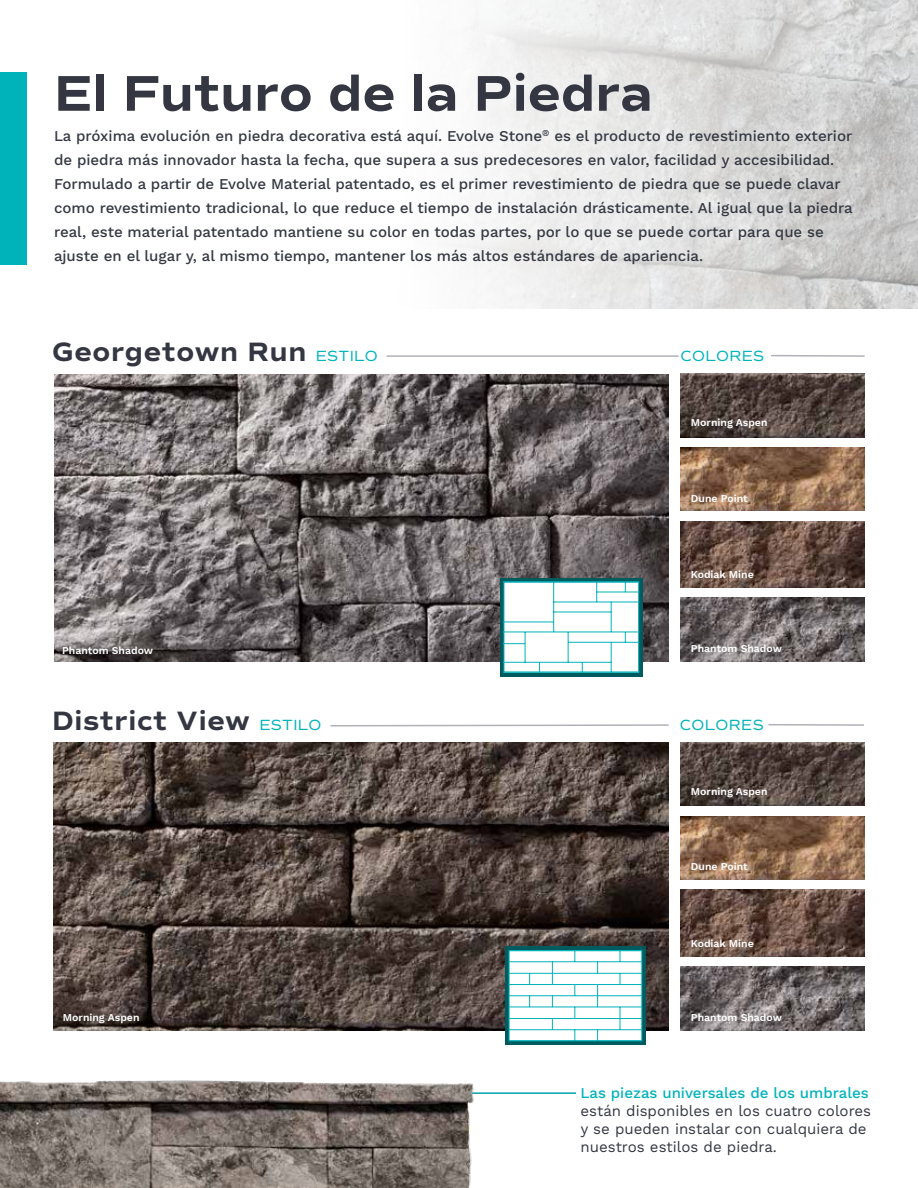
<style>
.page{position:relative;width:918px;height:1188px;background:#fff}
.page>*{position:absolute;margin:0;border:0;box-sizing:border-box;transform-origin:0 0}
.t1{font:700 51px "Commuters Sans";color:#343741}
.t2{font:700 27px "Commuters Sans";letter-spacing:.025em;color:#343741}
.t3{font:500 15px/24px "Work Sans";color:#343741}
.t4{font:15px/18px "Work Sans";color:#343741}
.t5{font:500 15px "Work Sans";color:#00b3ba}
.t6{font:15px "Commuters Sans";letter-spacing:.025em;color:#00b3ba}
.t7{font:600 10.5px "Work Sans";color:#fff}
.s1{font-weight:400;font-size:15px;color:#00b3ba}
</style>
<div class="page">
<hr style="left:469px;top:1092px;width:107px;height:2px;background:#00a3aa">
<img style="left:459px;top:0;width:459px;height:309px">
<img style="left:0;top:1080px;width:478px;height:108px">
<img style="left:55px;top:374px;width:614px;height:288px">
<svg style="left:500px;top:578px;width:143px;height:98px;background:#359094"></svg>
<svg style="left:506px;top:584px;width:131px;height:86px"></svg>
<hr style="left:387px;top:355px;width:292px;height:2px;background:#afb1b7">
<svg style="left:771px;top:354px;width:94px;height:3px"></svg>
<img style="left:680px;top:448px;width:185px;height:63px">
<img style="left:680px;top:374px;width:185px;height:63px">
<img style="left:680px;top:521px;width:185px;height:67px">
<img style="left:680px;top:598px;width:185px;height:63px">
<img style="left:680px;top:816px;width:185px;height:64px">
<img style="left:680px;top:743px;width:185px;height:63px">
<img style="left:680px;top:890px;width:185px;height:66px">
<img style="left:680px;top:967px;width:185px;height:63px">
<img style="left:54px;top:743px;width:614px;height:287px">
<svg style="left:505px;top:947px;width:141px;height:98px;background:#006064"></svg>
<svg style="left:511px;top:952px;width:129px;height:87px"></svg>
<div style="left:509px;top:950px;width:133px;height:91px;border:1px solid #00b3ba"></div>
<svg style="left:330px;top:724px;width:339px;height:3px"></svg>
<hr style="left:768px;top:724px;width:96px;height:2px;background:#afb1b7">
<div style="left:0;top:72px;width:27px;height:193px;background:#00b3ba"></div>
<h1 class="t1" style="left:54px;top:62px;width:600px">El Futuro de la Piedra</h1>
<p class="t3" style="left:54px;top:125px;width:800px">La próxima evolución en piedra decorativa está aquí. Evolve Stone<sup>®</sup> es el producto de revestimiento exterior de piedra más innovador hasta la fecha, que supera a sus predecesores en valor, facilidad y accesibilidad.<br>Formulado a partir de Evolve Material patentado, es el primer revestimiento de piedra que se puede clavar como revestimiento tradicional, lo que reduce el tiempo de instalación drásticamente. Al igual que la piedra real, este material patentado mantiene su color en todas partes, por lo que se puede cortar para que se ajuste en el lugar y, al mismo tiempo, mantener los más altos estándares de apariencia.</p>
<h2 class="t2" style="left:52px;top:335px;width:327px">Georgetown Run <span class="s1">ESTILO</span></h2>
<p class="t6" style="left:680px;top:347px;width:85px">COLORES</p>
<p class="t7" style="left:691px;top:417px;width:78px">Morning Aspen</p>
<p class="t7" style="left:691px;top:492px;width:58px">Dune Point</p>
<p class="t7" style="left:62px;top:645px;width:93px">Phantom Shadow</p>
<p class="t7" style="left:691px;top:568px;width:64px">Kodiak Mine</p>
<p class="t7" style="left:691px;top:643px;width:93px">Phantom Shadow</p>
<h2 class="t2" style="left:52px;top:704px;width:271px">District View <span class="s1">ESTILO</span></h2>
<p class="t6" style="left:680px;top:716px;width:85px">COLORES</p>
<p class="t7" style="left:691px;top:785px;width:78px">Morning Aspen</p>
<p class="t7" style="left:691px;top:861px;width:58px">Dune Point</p>
<p class="t7" style="left:63px;top:1011px;width:78px">Morning Aspen</p>
<p class="t7" style="left:691px;top:937px;width:64px">Kodiak Mine</p>
<p class="t7" style="left:691px;top:1011px;width:93px">Phantom Shadow</p>
<p class="t5" style="left:580px;top:1084px;width:290px">Las piezas universales de los umbrales</p>
<p class="t4" style="left:580px;top:1102px;width:292px">están disponibles en los cuatro colores y se pueden instalar con cualquiera de nuestros estilos de piedra.</p>
</div>
